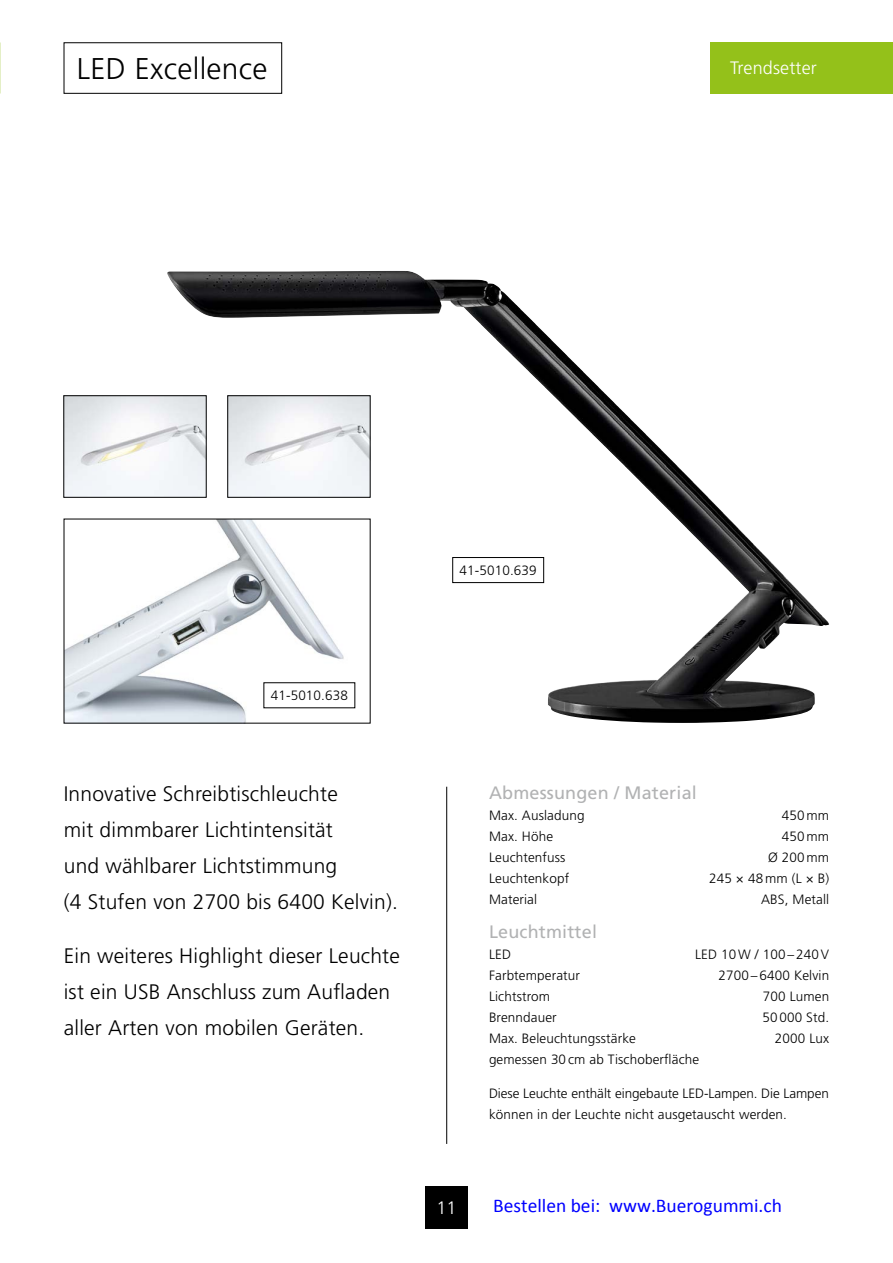
<style>
.page{position:relative;width:893px;height:1263px;background:#fff}
.page>*{position:absolute;margin:0;border:0;box-sizing:border-box;transform-origin:0 0}
.t1{font:300 30px "Frutiger";letter-spacing:.01em;color:#000}
.t2{font:300 21px/36px "Frutiger";letter-spacing:.01em;color:#000}
.t3{font:19.5px "Calibri";color:#00f}
.t4{font:18px "Frutiger";letter-spacing:.01em;color:#b1b2b3}
.t5{font:300 18px "Frutiger";letter-spacing:.01em;color:#fff}
.t6{font:300 13.5px/21px "Frutiger";letter-spacing:.01em;color:#000}
</style>
<div class="page">
<div style="left:425px;top:1186px;width:43px;height:43px;background:#000"></div>
<hr style="left:446px;top:787px;width:1px;height:357px;background:#000">
<hr style="left:0;top:43px;width:1px;height:51px;background:#db0029">
<div style="left:711px;top:43px;width:182px;height:51px;background:#94c11a"></div>
<div style="left:64px;top:43px;width:218px;height:51px;border:1px solid #000"></div>
<img style="left:167px;top:271px;width:662px;height:452px">
<div style="left:452px;top:557px;width:92px;height:26px;border:1px solid #000"></div>
<img style="left:66px;top:521px;width:302px;height:200px">
<img style="left:66px;top:397px;width:138px;height:98px">
<img style="left:229px;top:397px;width:139px;height:98px">
<div style="left:227px;top:395px;width:143px;height:102px;border:1px solid #000"></div>
<h1 class="t1" style="left:77px;top:51px;width:192px">LED Excellence</h1>
<h3 class="t5" style="left:730px;top:58px;width:88px">Trendsetter</h3>
<p class="t6" style="left:460px;top:560px;width:79px">41-5010.639</p>
<p class="t6" style="left:271px;top:685px;width:79px">41-5010.638</p>
<h2 class="t2" style="left:64px;top:776px;width:336px">Innovative Schreibtischleuchte<br>mit dimmbarer Lichtintensität<br>und wählbarer Lichtstimmung<br>(4 Stufen von 2700 bis 6400 Kelvin).</h2>
<h2 class="t2" style="left:64px;top:938px;width:338px">Ein weiteres Highlight dieser Leuchte ist ein USB Anschluss zum Aufladen aller Arten von mobilen Geräten.</h2>
<h3 class="t5" style="left:436px;top:1197px;width:22px">11</h3>
<h3 class="t4" style="left:489px;top:782px;width:209px">Abmessungen / Material</h3>
<p class="t6" style="left:489px;top:805px;width:97px">Max. Ausladung</p>
<p class="t6" style="left:782px;top:805px;width:49px">450 mm</p>
<p class="t6" style="left:489px;top:826px;width:66px">Max. Höhe</p>
<p class="t6" style="left:782px;top:826px;width:49px">450 mm</p>
<p class="t6" style="left:489px;top:847px;width:78px">Leuchtenfuss</p>
<p class="t6" style="left:768px;top:847px;width:63px">Ø 200 mm</p>
<p class="t6" style="left:489px;top:868px;width:82px">Leuchtenkopf</p>
<p class="t6" style="left:709px;top:868px;width:122px">245 × 48 mm (L × B)</p>
<p class="t6" style="left:489px;top:889px;width:50px">Material</p>
<p class="t6" style="left:761px;top:889px;width:70px">ABS, Metall</p>
<h3 class="t4" style="left:489px;top:921px;width:109px">Leuchtmittel</h3>
<p class="t6" style="left:489px;top:944px;width:24px">LED</p>
<p class="t6" style="left:695px;top:944px;width:136px">LED 10W / 100 – 240V</p>
<p class="t6" style="left:489px;top:965px;width:92px">Farbtemperatur</p>
<p class="t6" style="left:718px;top:965px;width:112px">2700 – 6400 Kelvin</p>
<p class="t6" style="left:489px;top:986px;width:62px">Lichtstrom</p>
<p class="t6" style="left:763px;top:986px;width:68px">700 Lumen</p>
<p class="t6" style="left:489px;top:1007px;width:69px">Brenndauer</p>
<p class="t6" style="left:762px;top:1007px;width:68px">50 000 Std.</p>
<p class="t6" style="left:489px;top:1028px;width:148px">Max. Beleuchtungsstärke</p>
<p class="t6" style="left:775px;top:1028px;width:56px">2000 Lux</p>
<p class="t6" style="left:489px;top:1049px;width:212px">gemessen 30 cm ab Tischoberfläche</p>
<p class="t6" style="left:489px;top:1083px;width:341px">Diese Leuchte enthält eingebaute LED-Lampen. Die Lampen können in der Leuchte nicht ausgetauscht werden.</p>
<h3 class="t3" style="left:493px;top:1193px;width:290px">Bestellen bei: www.Buerogummi.ch</h3>
</div>
